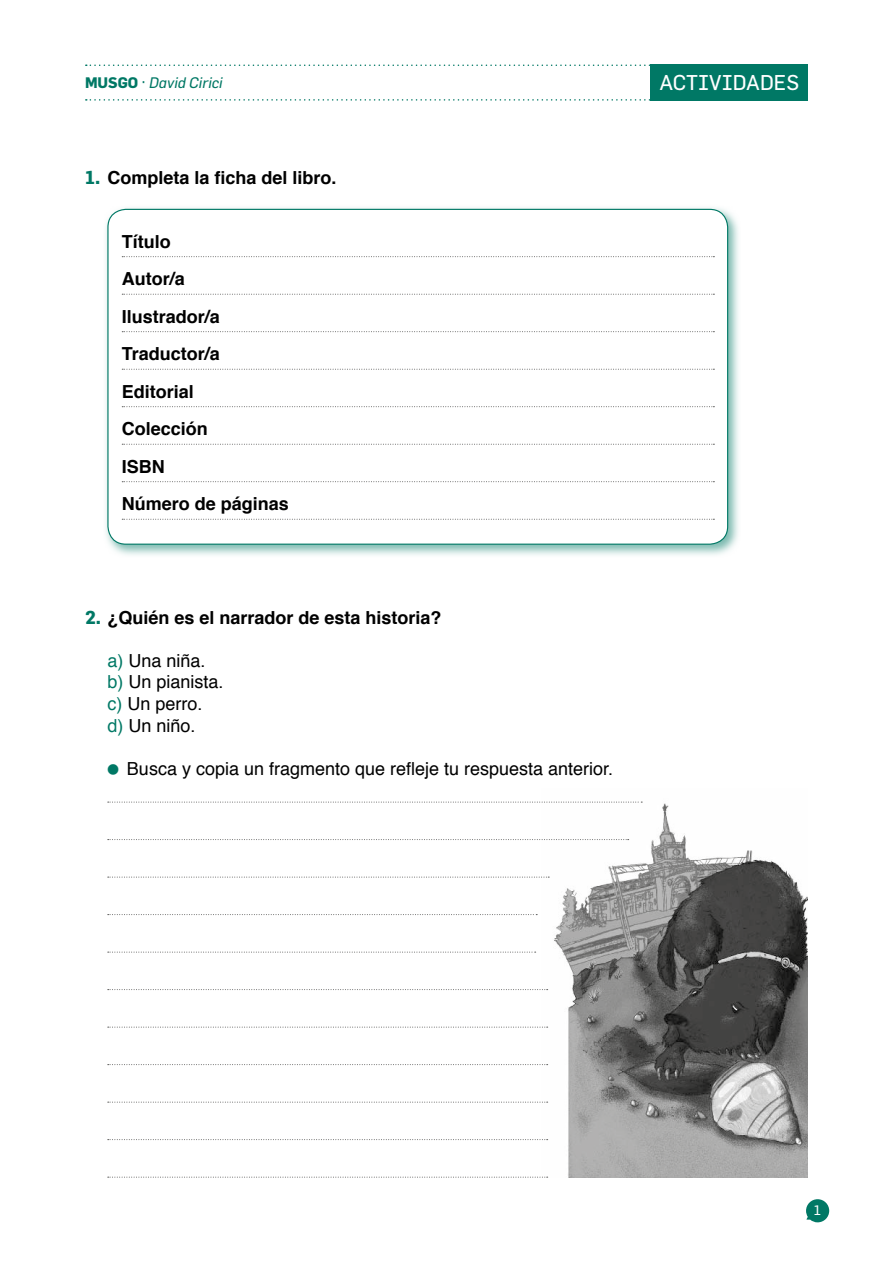
<style>
.page{position:relative;width:893px;height:1263px;background:#fff}
.page>*{position:absolute;margin:0;border:0;box-sizing:border-box;transform-origin:0 0}
.t1{font:21px "Flama";color:#fff}
.t2{font:700 18px/37.5px "Helvetica";color:#000}
.t3{font:18px/21.6px "Helvetica";color:#000}
.t4{font:italic 15px "Flama";color:#007865}
.t5{font:13.5px "Flama";color:#fff}
.s1{font-weight:700;font-style:normal}
.s2{font-style:normal}
.s3{font-family:"Flama";font-size:18.3px;color:#007865}
.s4{color:#007865}
</style>
<div class="page">
<svg style="left:806px;top:1199px;width:23px;height:23px"></svg>
<svg style="left:86px;top:99px;width:565px;height:2px"></svg>
<svg style="left:86px;top:65px;width:565px;height:1px"></svg>
<div style="left:651px;top:65px;width:157px;height:36px;background:#007865"></div>
<img style="left:542px;top:801px;width:266px;height:377px">
<svg style="left:108px;top:802px;width:534px;height:1px"></svg>
<svg style="left:108px;top:839px;width:521px;height:1px"></svg>
<svg style="left:108px;top:877px;width:441px;height:1px"></svg>
<svg style="left:108px;top:914px;width:429px;height:1px"></svg>
<svg style="left:108px;top:952px;width:428px;height:1px"></svg>
<svg style="left:108px;top:989px;width:440px;height:1px"></svg>
<svg style="left:108px;top:1027px;width:440px;height:1px"></svg>
<svg style="left:108px;top:1064px;width:440px;height:1px"></svg>
<svg style="left:108px;top:1102px;width:440px;height:1px"></svg>
<svg style="left:108px;top:1139px;width:440px;height:1px"></svg>
<svg style="left:108px;top:1177px;width:440px;height:1px"></svg>
<img style="left:106px;top:207px;width:633px;height:348px">
<div style="left:108px;top:209px;width:620px;height:335px;background:#fff;border-radius:18px"></div>
<svg style="left:122px;top:256px;width:592px;height:1px"></svg>
<svg style="left:122px;top:294px;width:592px;height:1px"></svg>
<svg style="left:122px;top:331px;width:592px;height:1px"></svg>
<svg style="left:122px;top:369px;width:592px;height:1px"></svg>
<svg style="left:122px;top:406px;width:592px;height:1px"></svg>
<svg style="left:122px;top:444px;width:592px;height:1px"></svg>
<svg style="left:122px;top:481px;width:592px;height:1px"></svg>
<svg style="left:122px;top:519px;width:592px;height:1px"></svg>
<p class="t4" style="left:85px;top:73px;width:139px"><span class="s1">MUSGO</span> <span class="s2">·</span> David Cirici</p>
<p class="t1" style="left:659px;top:70px;width:141px">ACTIVIDADES</p>
<p class="t2" style="left:85px;top:159px;width:253px"><span class="s3">1.</span> Completa la ficha del libro.</p>
<p class="t2" style="left:122px;top:223px;width:169px">Título<br>Autor/a<br>Ilustrador/a<br>Traductor/a<br>Editorial<br>Colección<br>ISBN<br>Número de páginas</p>
<p class="t2" style="left:85px;top:599px;width:358px"><span class="s3">2.</span> ¿Quién es el narrador de esta historia?</p>
<p class="t3" style="left:107px;top:650px;width:118px"><span class="s4">a)</span> Una niña. <span class="s4">b)</span> Un pianista. <span class="s4">c)</span> Un perro.<br><span class="s4">d)</span> Un niño.</p>
<p class="t3" style="left:127px;top:759px;width:488px">Busca y copia un fragmento que refleje tu respuesta anterior.</p>
<p class="t5" style="left:814px;top:1201px;width:9px">1</p>
</div>
